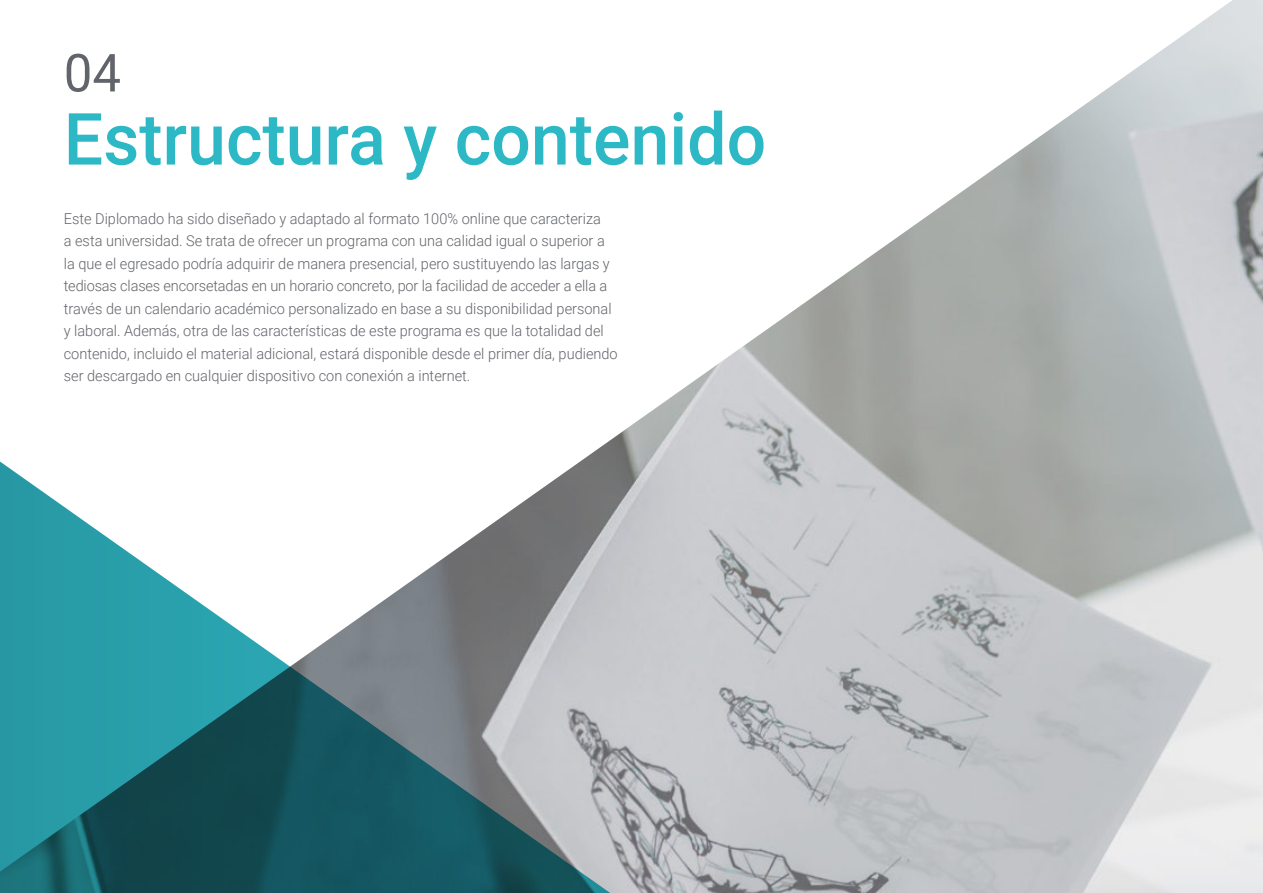
<style>
.page{position:relative;width:1263px;height:893px;background:#fff}
.page>*{position:absolute;margin:0;border:0;box-sizing:border-box;transform-origin:0 0}
.t1{font:500 72px "Roboto";color:#2db8c5}
.t2{font:52.5px "Roboto";color:#61646a}
.t3{font:300 15px/22.5px "Roboto";color:#61646a}
</style>
<div class="page">
<img style="left:602px;top:0;width:661px;height:893px">
<svg style="left:0;top:446px;width:640px;height:447px"></svg>
<h2 class="t2" style="left:64px;top:36px;width:59px">04</h2>
<h1 class="t1" style="left:64px;top:89px;width:704px">Estructura y contenido</h1>
<p class="t3" style="left:64px;top:207px;width:555px">Este Diplomado ha sido diseñado y adaptado al formato 100% online que caracteriza<br>a esta universidad. Se trata de ofrecer un programa con una calidad igual o superior a la que el egresado podría adquirir de manera presencial, pero sustituyendo las largas y tediosas clases encorsetadas en un horario concreto, por la facilidad de acceder a ella a través de un calendario académico personalizado en base a su disponibilidad personal y laboral. Además, otra de las características de este programa es que la totalidad del contenido, incluido el material adicional, estará disponible desde el primer día, pudiendo ser descargado en cualquier dispositivo con conexión a internet.</p>
</div>
